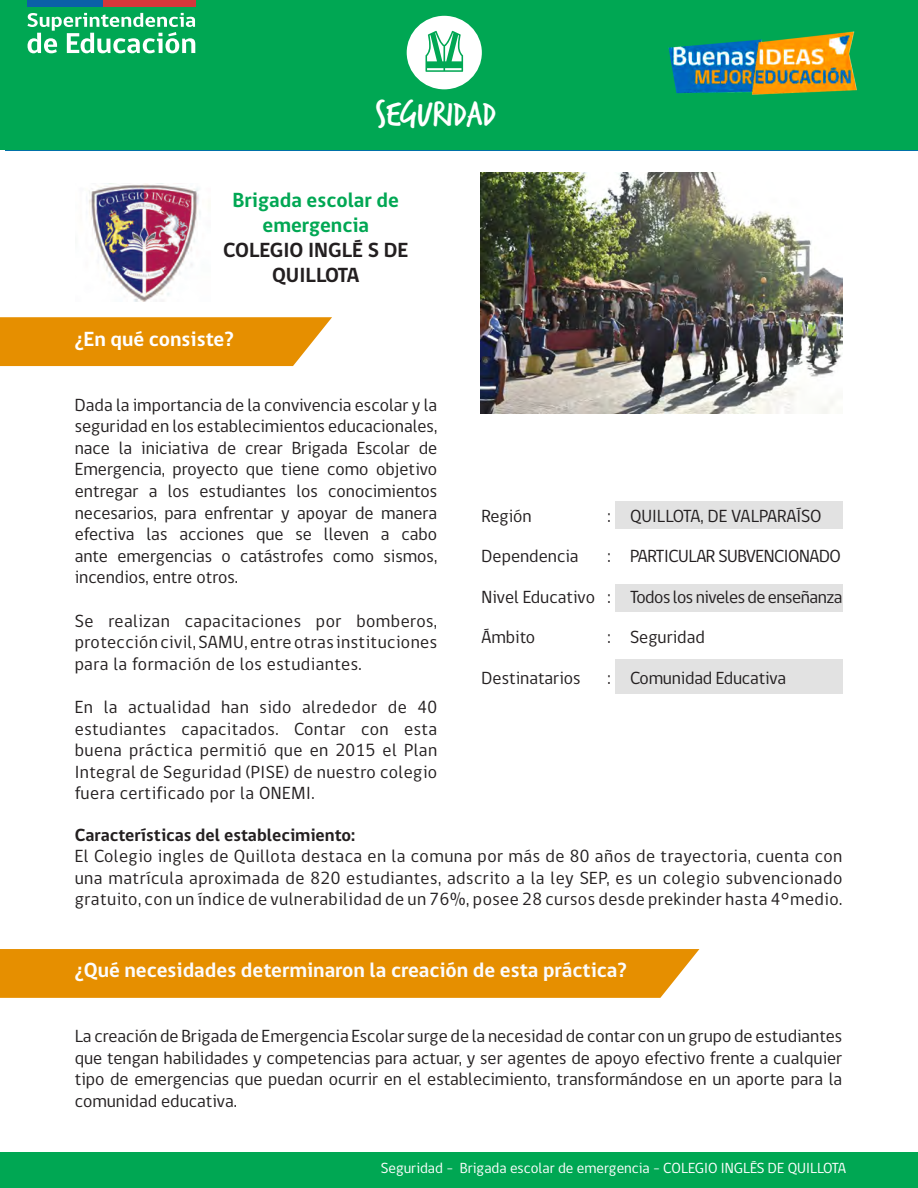
<style>
.page{position:relative;width:918px;height:1188px;background:#fff}
.page>*{position:absolute;margin:0;border:0;box-sizing:border-box;transform-origin:0 0}
.t1{font:38.25px "Trash Hand";color:#fff}
.t2{font:700 21px "gob CL";color:#fcfcfc}
.t3{font:700 21px/25.2px "gob CL";color:#00a753;text-align:center}
.t4{font:700 21px/25.2px "gob CL";color:#231f20;text-align:center}
.t5{font:700 21px "gob CL";color:#fff}
.t6{font:18px/21.6px "gob CL";color:#231f20;text-align:justify}
.t7{font:18px "gob CL";letter-spacing:-.025em;color:#231f20}
.t8{font:700 18px "gob CL";color:#231f20}
.t9{font:15px "gob CL";color:#fff}
</style>
<div class="page">
<div style="left:0;top:1153px;width:918px;height:35px;background:#00a753"></div>
<div style="left:0;top:949px;width:699px;height:49px;background:#e68f00"></div>
<svg style="left:0;top:317px;width:332px;height:49px;background:#e7950e"></svg>
<div style="left:615px;top:501px;width:227px;height:28px;background:#e2e2e2"></div>
<div style="left:615px;top:584px;width:228px;height:28px;background:#e2e2e2"></div>
<div style="left:615px;top:659px;width:228px;height:34px;background:#e2e2e2"></div>
<img style="left:89px;top:184px;width:111px;height:118px">
<img style="left:481px;top:172px;width:362px;height:241px">
<div style="left:0;top:0;width:918px;height:150px;background:#00a753"></div>
<svg style="left:27px;top:13px;width:169px;height:41px"></svg>
<div style="left:27px;top:0;width:76px;height:7px;background:#0b60a7"></div>
<div style="left:103px;top:0;width:92px;height:7px;background:#d4373b"></div>
<div style="left:407px;top:16px;width:75px;height:73px;background:#fff;border-radius:50%"></div>
<svg style="left:407px;top:31px;width:74px;height:59px"></svg>
<img style="left:668px;top:31px;width:189px;height:64px">
<h1 class="t1" style="left:376px;top:95px;width:122px">SEGURIDAD</h1>
<p class="t3" style="left:233px;top:188px;width:168px">Brigada escolar de emergencia</p>
<p class="t4" style="left:223px;top:238px;width:187px">COLEGIO INGLÉ S DE<br>QUILLOTA</p>
<p class="t5" style="left:75px;top:324px;width:160px">¿En qué consiste?</p>
<p class="t6" style="left:75px;top:394px;width:364px">Dada la importancia de la convivencia escolar y la seguridad en los establecimientos educacionales, nace la iniciativa de crear Brigada Escolar de Emergencia, proyecto que tiene como objetivo entregar a los estudiantes los conocimientos necesarios, para enfrentar y apoyar de manera efectiva las acciones que se lleven a cabo ante emergencias o catástrofes como sismos, incendios, entre otros.</p>
<p class="t6" style="left:75px;top:610px;width:364px">Se realizan capacitaciones por bomberos, protección civil, SAMU, entre otras instituciones para la formación de los estudiantes.</p>
<p class="t6" style="left:75px;top:697px;width:364px">En la actualidad han sido alrededor de 40 estudiantes capacitados. Contar con esta buena práctica permitió que en 2015 el Plan Integral de Seguridad (PISE) de nuestro colegio fuera certificado por la ONEMI.</p>
<p class="t8" style="left:75px;top:822px;width:282px">Características del establecimiento:</p>
<p class="t6" style="left:75px;top:846px;width:769px">El Colegio ingles de Quillota destaca en la comuna por más de 80 años de trayectoria, cuenta con una matrícula aproximada de 820 estudiantes, adscrito a la ley SEP, es un colegio subvencionado gratuito, con un índice de vulnerabilidad de un 76%, posee 28 cursos desde prekinder hasta 4°medio.</p>
<p class="t6" style="left:482px;top:505px;width:52px">Región</p>
<p class="t6" style="left:608px;top:505px;width:216px">: QUILLOTA, DE VALPARAÍSO</p>
<p class="t6" style="left:482px;top:546px;width:98px">Dependencia</p>
<p class="t7" style="left:608px;top:544px;width:235px">: PARTICULAR SUBVENCIONADO</p>
<p class="t7" style="left:482px;top:584px;width:363px">Nivel Educativo : Todos los niveles de enseñanza</p>
<p class="t6" style="left:482px;top:627px;width:55px">Ámbito</p>
<p class="t6" style="left:608px;top:627px;width:99px">: Seguridad</p>
<p class="t6" style="left:482px;top:667px;width:100px">Destinatarios</p>
<p class="t6" style="left:608px;top:667px;width:180px">: Comunidad Educativa</p>
<p class="t2" style="left:75px;top:956px;width:553px">¿Qué necesidades determinaron la creación de esta práctica?</p>
<p class="t6" style="left:75px;top:1026px;width:769px">La creación de Brigada de Emergencia Escolar surge de la necesidad de contar con un grupo de estudiantes que tengan habilidades y competencias para actuar, y ser agentes de apoyo efectivo frente a cualquier tipo de emergencias que puedan ocurrir en el establecimiento, transformándose en un aporte para la comunidad educativa.</p>
<p class="t9" style="left:381px;top:1157px;width:467px">Seguridad - Brigada escolar de emergencia - COLEGIO INGLÉS DE QUILLOTA</p>
</div>
